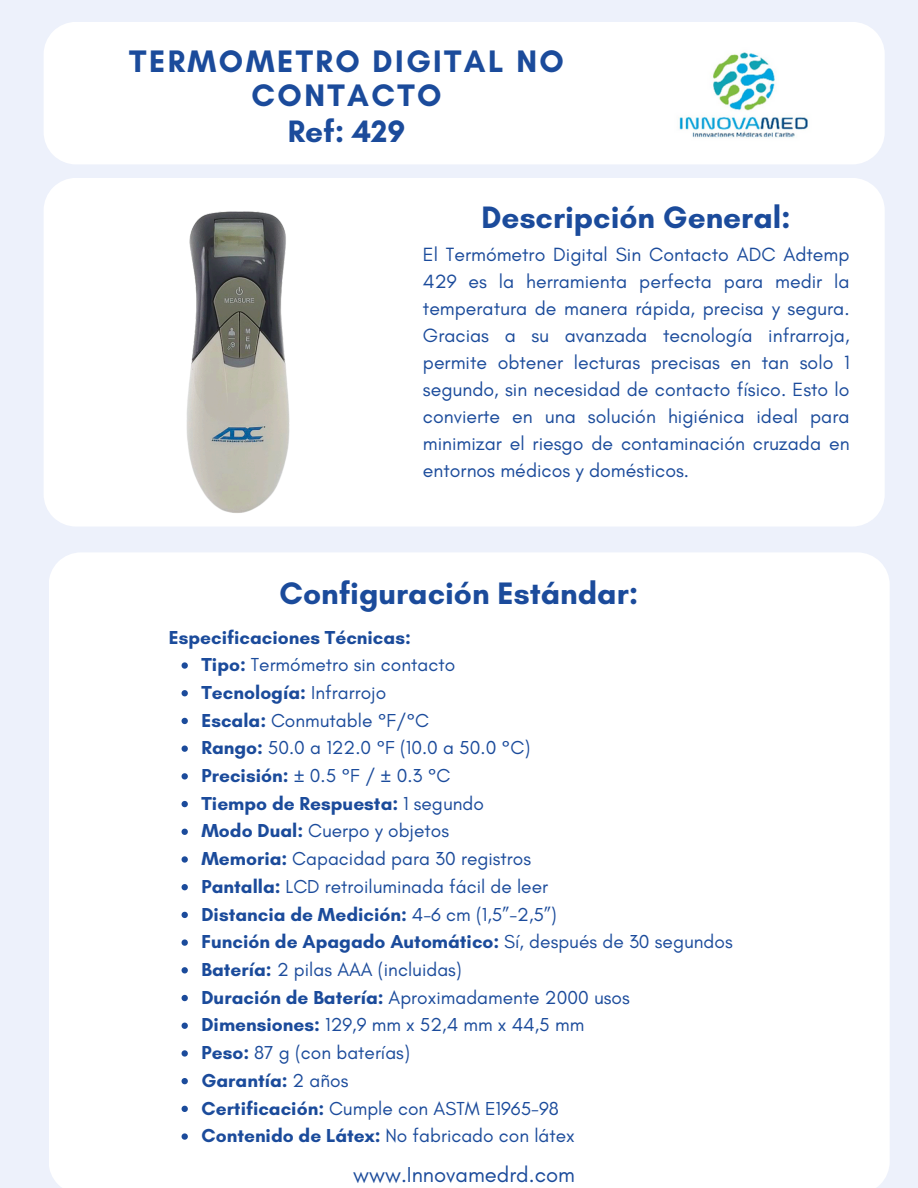
<style>
.page{position:relative;width:918px;height:1188px;background:#edf1fb}
.page>*{position:absolute;margin:0;border:0;box-sizing:border-box;transform-origin:0 0}
.t1{font:700 31.65px/33.8px "Glacial Indifference";letter-spacing:.075em;color:#1b4b9b;text-align:center}
.t2{font:700 31.65px "Glacial Indifference";color:#1b4b9b}
.t3{font:700 31.5px "Glacial Indifference";color:#1b4b9b}
.t4{font:22.05px "Glacial Indifference";color:#1b4b9b}
.t5{font:19.5px/27px "Glacial Indifference";color:#1b4b9b;text-align:justify}
.t6{font:19.2px "Glacial Indifference";color:#1b4b9b}
.t7{font:700 19.2px "Glacial Indifference";color:#1b4b9b}
.s1{font-weight:700}
.s2{font-weight:400}
.s3{font-family:"Noto Sans"}
</style>
<div class="page">
<div style="left:44px;top:22px;width:841px;height:142px;background:#fff"></div>
<div style="left:49px;top:553px;width:841px;height:635px;background:#fff"></div>
<div style="left:44px;top:178px;width:841px;height:348px;background:#fff"></div>
<img style="left:659px;top:31px;width:167px;height:124px">
<img style="left:152px;top:201px;width:162px;height:315px">
<svg style="left:182px;top:662px;width:6px;height:7px"></svg>
<svg style="left:182px;top:690px;width:6px;height:6px"></svg>
<svg style="left:182px;top:718px;width:6px;height:6px"></svg>
<svg style="left:182px;top:746px;width:6px;height:6px"></svg>
<svg style="left:182px;top:773px;width:6px;height:7px"></svg>
<svg style="left:182px;top:801px;width:6px;height:6px"></svg>
<svg style="left:182px;top:829px;width:6px;height:6px"></svg>
<svg style="left:182px;top:856px;width:6px;height:7px"></svg>
<svg style="left:182px;top:884px;width:6px;height:6px"></svg>
<svg style="left:182px;top:912px;width:6px;height:6px"></svg>
<svg style="left:182px;top:939px;width:6px;height:7px"></svg>
<svg style="left:182px;top:967px;width:6px;height:6px"></svg>
<svg style="left:182px;top:995px;width:6px;height:6px"></svg>
<svg style="left:182px;top:1023px;width:6px;height:6px"></svg>
<svg style="left:182px;top:1050px;width:6px;height:7px"></svg>
<svg style="left:182px;top:1078px;width:6px;height:6px"></svg>
<svg style="left:182px;top:1106px;width:6px;height:6px"></svg>
<svg style="left:182px;top:1133px;width:6px;height:7px"></svg>
<p class="t1" style="left:129px;top:44px;width:436px">TERMOMETRO DIGITAL NO<br>CONTACTO</p>
<p class="t3" style="left:288px;top:112px;width:119px">Ref: 429</p>
<p class="t3" style="left:482px;top:198px;width:311px">Descripción General:</p>
<p class="t5" style="left:423px;top:241px;width:428px">El Termómetro Digital Sin Contacto ADC Adtemp 429 es la herramienta perfecta para medir la temperatura de manera rápida, precisa y segura.<br>Gracias a su avanzada tecnología infrarroja, permite obtener lecturas precisas en tan solo 1 segundo, sin necesidad de contacto físico. Esto lo convierte en una solución higiénica ideal para minimizar el riesgo de contaminación cruzada en entornos médicos y domésticos.</p>
<p class="t2" style="left:280px;top:573px;width:360px">Configuración Estándar:</p>
<p class="t7" style="left:169px;top:625px;width:243px">Especificaciones Técnicas:</p>
<h1 class="t6" style="left:201px;top:653px;width:255px"><span class="s1">Tipo:</span> Termómetro sin contacto</h1>
<p class="t7" style="left:201px;top:681px;width:186px">Tecnología: <span class="s2">Infrarrojo</span></p>
<h2 class="t6" style="left:201px;top:708px;width:229px"><span class="s1">Escala:</span> Conmutable °F/°C</h2>
<p class="t6" style="left:201px;top:736px;width:330px"><span class="s1">Rango:</span> 50.0 a 122.0 °F (10.0 a 50.0 °C)</p>
<h2 class="t6" style="left:201px;top:764px;width:250px"><span class="s1">Precisión:</span> <span class="s3">±</span> 0.5 °F / <span class="s3">±</span> 0.3 °C</h2>
<h4 class="t7" style="left:201px;top:792px;width:284px">Tiempo de Respuesta: <span class="s2">1 segundo</span></h4>
<p class="t6" style="left:201px;top:819px;width:249px"><span class="s1">Modo Dual:</span> Cuerpo y objetos</p>
<p class="t6" style="left:201px;top:847px;width:331px"><span class="s1">Memoria:</span> Capacidad para 30 registros</p>
<p class="t6" style="left:201px;top:875px;width:348px"><span class="s1">Pantalla:</span> LCD retroiluminada fácil de leer</p>
<p class="t7" style="left:201px;top:902px;width:357px">Distancia de Medición: <span class="s2">4-6 cm (1,5”-2,5”)</span></p>
<p class="t7" style="left:201px;top:930px;width:533px">Función de Apagado Automático: <span class="s2">Sí, después de 30 segundos</span></p>
<p class="t6" style="left:201px;top:958px;width:262px"><span class="s1">Batería:</span> 2 pilas AAA (incluidas)</p>
<p class="t6" style="left:201px;top:985px;width:430px"><span class="s1">Duración de Batería:</span> Aproximadamente 2000 usos</p>
<p class="t6" style="left:201px;top:1013px;width:384px"><span class="s1">Dimensiones:</span> 129,9 mm x 52,4 mm x 44,5 mm</p>
<p class="t6" style="left:201px;top:1041px;width:210px"><span class="s1">Peso:</span> 87 g (con baterías)</p>
<p class="t7" style="left:201px;top:1069px;width:148px">Garantía: <span class="s2">2 años</span></p>
<p class="t6" style="left:201px;top:1096px;width:359px"><span class="s1">Certificación:</span> Cumple con ASTM E1965-98</p>
<p class="t6" style="left:201px;top:1124px;width:375px"><span class="s1">Contenido de Látex:</span> No fabricado con látex</p>
<p class="t4" style="left:353px;top:1161px;width:223px">www.Innovamedrd.com</p>
</div>
